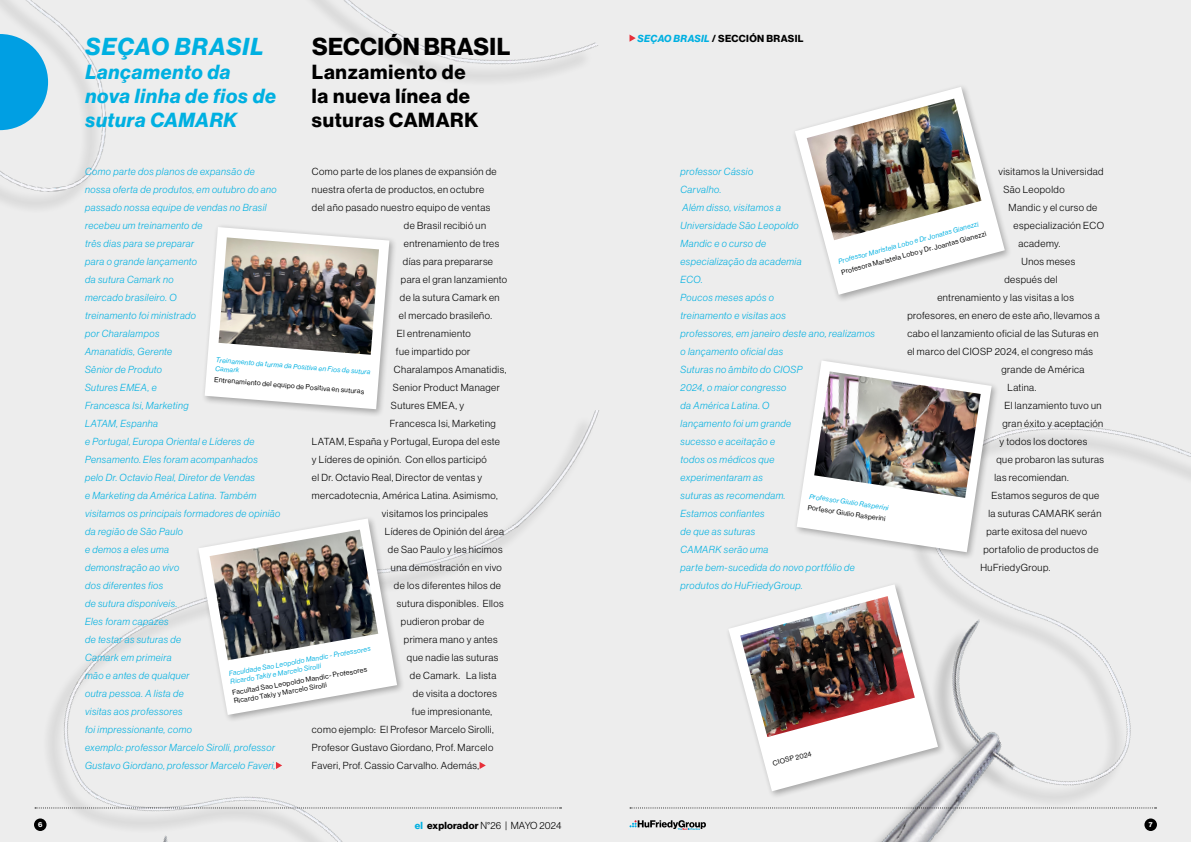
<style>
.page{position:relative;width:1191px;height:842px;background:#ededed}
.page>*{position:absolute;margin:0;border:0;box-sizing:border-box;transform-origin:0 0}
.t1{font:24px "N Haas Grotesk DS Pro 75 Bd";letter-spacing:.015em;color:#000}
.t2{font:24px "N Haas Grotesk DS Pro 76 Bd It";letter-spacing:.05em;color:#00b0e1}
.t3{font:20px/24px "N Haas Grotesk DS Pro 76 Bd It";letter-spacing:.035em;color:#00b0e1}
.t4{font:20px/24px "N Haas Grotesk DS Pro 75 Bd";letter-spacing:.04em;color:#000}
.t5{font:10px/18px "N Haas Grotesk DS Pro 46 Lt It";letter-spacing:.045em;color:#00b0e1}
.t6{font:10px "N Haas Grotesk DS Pro 45 Lt";letter-spacing:.045em;color:#000}
.t7{font:10px "N Haas Grotesk DS Pro 45 Lt";letter-spacing:.015em;color:#000}
.t8{font:10px "N Haas Grotesk DS Pro 75 Bd";letter-spacing:.035em;color:#000}
.t9{font:7px/7.8px "N Haas Grotesk DS Pro 56 It";color:#00b0e1}
.t10{font:7px/8.4px "N Haas Grotesk DS Pro 55 Rg";color:#000}
.t11{font:7px "N Haas Grotesk DS Pro 75 Bd";color:#fff}
.s1{font-family:"N Haas Grotesk DS Pro 76 Bd It";color:#00b0e1}
.s2{font-family:"N Haas Grotesk DS Pro 75 Bd";color:#00b0e1}
.s3{font-family:"N Haas Grotesk DS Pro 75 Bd";color:#ededed}
.s4{font-family:"N Haas Grotesk DS Pro 75 Bd"}
</style>
<div class="page">
<img style="left:644px;top:425px;width:547px;height:417px">
<img style="left:34px;top:523px;width:609px;height:319px">
<img style="left:515px;top:410px;width:86px;height:120px">
<img style="left:0;top:0;width:453px;height:208px">
<img style="left:453px;top:42px;width:145px;height:39px">
<svg style="left:35px;top:807px;width:526px;height:1px"></svg>
<svg style="left:629px;top:820px;width:77px;height:10px"></svg>
<svg style="left:630px;top:807px;width:526px;height:1px"></svg>
<div style="left:34px;top:818px;width:13px;height:13px;background:#000;border-radius:50%"></div>
<div style="left:1144px;top:818px;width:13px;height:13px;background:#000;border-radius:50%"></div>
<svg style="left:0;top:34px;width:48px;height:96px"></svg>
<svg style="left:479px;top:762px;width:7px;height:7px"></svg>
<svg style="left:276px;top:762px;width:6px;height:7px"></svg>
<svg style="left:629px;top:35px;width:7px;height:7px"></svg>
<div style="left:201px;top:223px;width:196px;height:194px;background:#000;opacity:.3"></div>
<svg style="left:205px;top:227px;width:184px;height:182px"></svg>
<div style="left:195px;top:515px;width:210px;height:208px;background:#000;opacity:.3"></div>
<svg style="left:198px;top:518px;width:199px;height:197px"></svg>
<svg style="left:795px;top:87px;width:209px;height:208px"></svg>
<div style="left:793px;top:357px;width:206px;height:203px;background:#000;opacity:.3"></div>
<svg style="left:796px;top:360px;width:195px;height:192px"></svg>
<div style="left:724px;top:581px;width:221px;height:218px;background:#000;opacity:.3"></div>
<svg style="left:728px;top:584px;width:210px;height:207px"></svg>
<img style="left:218px;top:237px;width:161px;height:118px">
<img style="left:209px;top:530px;width:169px;height:130px">
<img style="left:806px;top:99px;width:175px;height:141px">
<img style="left:814px;top:371px;width:166px;height:127px">
<img style="left:740px;top:596px;width:175px;height:141px">
<h1 class="t2" style="left:86px;top:33px;width:179px">SEÇAO BRASIL</h1>
<h2 class="t3" style="left:85px;top:60px;width:192px">Lançamento da nova linha de fios de sutura CAMARK</h2>
<h1 class="t1" style="left:312px;top:33px;width:200px">SECCIÓN BRASIL</h1>
<h2 class="t4" style="left:312px;top:60px;width:168px">Lanzamiento de la nueva línea de suturas CAMARK</h2>
<p class="t8" style="left:637px;top:32px;width:167px"><span class="s1">SEÇAO BRASIL</span> / SECCIÓN BRASIL</p>
<p class="t5" style="left:85px;top:162px;width:197px">Como parte dos planos de expansão de nossa oferta de produtos, em outubro do ano passado nossa equipe de vendas no Brasil recebeu um treinamento de<br>três dias para se preparar<br>para o grande lançamento<br>da sutura Camark no<br>mercado brasileiro. O<br>treinamento foi ministrado<br>por Charalampos<br>Amanatidis, Gerente<br>Sênior de Produto<br>Sutures EMEA, e<br>Francesca Isi, Marketing<br>LATAM, Espanha<br>e Portugal, Europa Oriental e Líderes de<br>Pensamento. Eles foram acompanhados<br>pelo Dr. Octavio Real, Diretor de Vendas<br>e Marketing da América Latina. Também visitamos os principais formadores de opinião da região de São Paulo<br>e demos a eles uma<br>demonstração ao vivo<br>dos diferentes fios<br>de sutura disponíveis.<br>Eles foram capazes<br>de testar as suturas de<br>Camark em primeira<br>mão e antes de qualquer<br>outra pessoa. A lista de<br>visitas aos professores<br>foi impressionante, como<br>exemplo: professor Marcelo Sirolli, professor<br>Gustavo Giordano, professor Marcelo Faveri,</p>
<p class="t5" style="left:680px;top:162px;width:196px">professor Cássio<br>Carvalho.<br>Além disso, visitamos a<br>Universidade São Leopoldo<br>Mandic e o curso de<br>especialização da academia<br>ECO.<br>Poucos meses após o<br>treinamento e visitas aos<br>professores, em janeiro deste ano, realizamos o lançamento oficial das<br>Suturas no âmbito do CIOSP<br>2024, o maior congresso<br>da América Latina. O<br>lançamento foi um grande<br>sucesso e aceitação e<br>todos os médicos que<br>experimentaram as<br>suturas as recomendam.<br>Estamos confiantes<br>de que as suturas<br>CAMARK serão uma<br>parte bem-sucedida do novo portfólio de produtos do HuFriedyGroup.</p>
<p class="t6" style="left:312px;top:166px;width:186px">Como parte de los planes de expansión de</p>
<p class="t6" style="left:312px;top:184px;width:174px">nuestra oferta de productos, en octubre</p>
<p class="t6" style="left:312px;top:202px;width:180px">del año pasado nuestro equipo de ventas</p>
<p class="t6" style="left:404px;top:220px;width:84px">de Brasil recibió un</p>
<p class="t6" style="left:404px;top:238px;width:97px">entrenamiento de tres</p>
<p class="t6" style="left:403px;top:256px;width:92px">días para prepararse</p>
<p class="t6" style="left:401px;top:274px;width:108px">para el gran lanzamiento</p>
<p class="t6" style="left:400px;top:292px;width:101px">de la sutura Camark en</p>
<p class="t6" style="left:399px;top:310px;width:95px">el mercado brasileño.</p>
<p class="t6" style="left:397px;top:328px;width:75px">El entrenamiento</p>
<p class="t6" style="left:396px;top:346px;width:76px">fue impartido por</p>
<p class="t6" style="left:394px;top:364px;width:114px">Charalampos Amanatidis,</p>
<p class="t6" style="left:393px;top:382px;width:108px">Senior Product Manager</p>
<p class="t6" style="left:391px;top:400px;width:75px">Sutures EMEA, y</p>
<p class="t6" style="left:390px;top:418px;width:107px">Francesca Isi, Marketing</p>
<p class="t6" style="left:312px;top:436px;width:190px">LATAM, España y Portugal, Europa del este</p>
<p class="t6" style="left:312px;top:454px;width:176px">y Líderes de opinión. Con ellos participó</p>
<p class="t6" style="left:312px;top:472px;width:172px">el Dr. Octavio Real, Director de ventas y</p>
<p class="t6" style="left:312px;top:490px;width:187px">mercadotecnia, América Latina. Asimismo,</p>
<p class="t6" style="left:382px;top:508px;width:108px">visitamos los principales</p>
<p class="t6" style="left:385px;top:526px;width:121px">Líderes de Opinión del área</p>
<p class="t6" style="left:388px;top:544px;width:116px">de Sao Paulo y les hicimos</p>
<p class="t6" style="left:391px;top:562px;width:112px">una demostración en vivo</p>
<p class="t6" style="left:394px;top:580px;width:108px">de los diferentes hilos de</p>
<p class="t6" style="left:397px;top:598px;width:108px">sutura disponibles. Ellos</p>
<p class="t6" style="left:401px;top:616px;width:85px">pudieron probar de</p>
<p class="t6" style="left:404px;top:634px;width:95px">primera mano y antes</p>
<p class="t6" style="left:407px;top:652px;width:93px">que nadie las suturas</p>
<p class="t6" style="left:410px;top:670px;width:88px">de Camark. La lista</p>
<p class="t6" style="left:413px;top:688px;width:86px">de visita a doctores</p>
<p class="t6" style="left:412px;top:706px;width:82px">fue impresionante,</p>
<p class="t6" style="left:312px;top:724px;width:183px">como ejemplo: El Profesor Marcelo Sirolli,</p>
<p class="t6" style="left:312px;top:742px;width:183px">Profesor Gustavo Giordano, Prof. Marcelo</p>
<p class="t6" style="left:312px;top:760px;width:169px">Faveri, Prof. Cassio Carvalho. Además,</p>
<p class="t6" style="left:998px;top:166px;width:107px">visitamos la Universidad</p>
<p class="t6" style="left:1003px;top:184px;width:63px">São Leopoldo</p>
<p class="t6" style="left:1008px;top:202px;width:90px">Mandic y el curso de</p>
<p class="t6" style="left:1013px;top:220px;width:92px">especialización ECO</p>
<p class="t6" style="left:1018px;top:238px;width:43px">academy.</p>
<p class="t6" style="left:1021px;top:256px;width:55px">Unos meses</p>
<p class="t6" style="left:1004px;top:274px;width:54px">después del</p>
<p class="t6" style="left:937px;top:292px;width:138px">entrenamiento y las visitas a los</p>
<p class="t6" style="left:907px;top:310px;width:194px">profesores, en enero de este año, llevamos a</p>
<p class="t6" style="left:907px;top:328px;width:192px">cabo el lanzamiento oficial de las Suturas en</p>
<p class="t6" style="left:907px;top:346px;width:187px">el marco del CIOSP 2024, el congreso más</p>
<p class="t6" style="left:1001px;top:364px;width:85px">grande de América</p>
<p class="t6" style="left:1007px;top:382px;width:31px">Latina.</p>
<p class="t6" style="left:1004px;top:400px;width:98px">El lanzamiento tuvo un</p>
<p class="t6" style="left:1002px;top:418px;width:102px">gran éxito y aceptación</p>
<p class="t6" style="left:999px;top:436px;width:89px">y todos los doctores</p>
<p class="t6" style="left:996px;top:454px;width:109px">que probaron las suturas</p>
<p class="t6" style="left:994px;top:472px;width:76px">las recomiendan.</p>
<p class="t6" style="left:991px;top:490px;width:109px">Estamos seguros de que</p>
<p class="t6" style="left:988px;top:508px;width:114px">la suturas CAMARK serán</p>
<p class="t6" style="left:986px;top:526px;width:102px">parte exitosa del nuevo</p>
<p class="t6" style="left:983px;top:544px;width:117px">portafolio de productos de</p>
<p class="t6" style="left:980px;top:562px;width:71px">HuFriedyGroup.</p>
<p class="t9" style="left:837px;top:258px;width:146px;rotate:-15deg">Professor Maristela Lobo e Dr Jonatas Gianezzi</p>
<p class="t10" style="left:840px;top:268px;width:151px;rotate:-15deg">Profesora Maristela Lobo y Dr. Joantas Gianezzi</p>
<p class="t9" style="left:216px;top:357px;width:156px;rotate:4deg">Treinamento da turma da Positiva en Fios de sutura<br>Camark</p>
<p class="t10" style="left:215px;top:376px;width:152px;rotate:4deg">Entrenamiento del equipo de Positiva en suturas</p>
<p class="t9" style="left:810px;top:492px;width:82px;rotate:9deg">Professor Giulio Rasperini</p>
<p class="t10" style="left:808px;top:503px;width:80px;rotate:9deg">Porfesor Giulio Rasperini</p>
<p class="t9" style="left:228px;top:669px;width:145px;line-height:8.4px;rotate:-10deg">Faculdade Sao Leopoldo Mandic - Professores<br>Ricardo Takiy e Marcelo Sirolli</p>
<p class="t10" style="left:232px;top:689px;width:138px;rotate:-10deg">Facultad Sao Leopoldo Mandic- Profesores<br>Ricardo Takiy y Marcelo Sirolli</p>
<p class="t10" style="left:771px;top:759px;width:42px;rotate:-15deg">CIOSP 2024</p>
<p class="t11" style="left:38px;top:821px;width:6px">6</p>
<p class="t7" style="left:415px;top:819px;width:148px"><span class="s2">el</span><span class="s3">•</span><span class="s4">explorador</span> N°26 | MAYO 2024</p>
<p class="t11" style="left:1148px;top:821px;width:5px">7</p>
</div>
